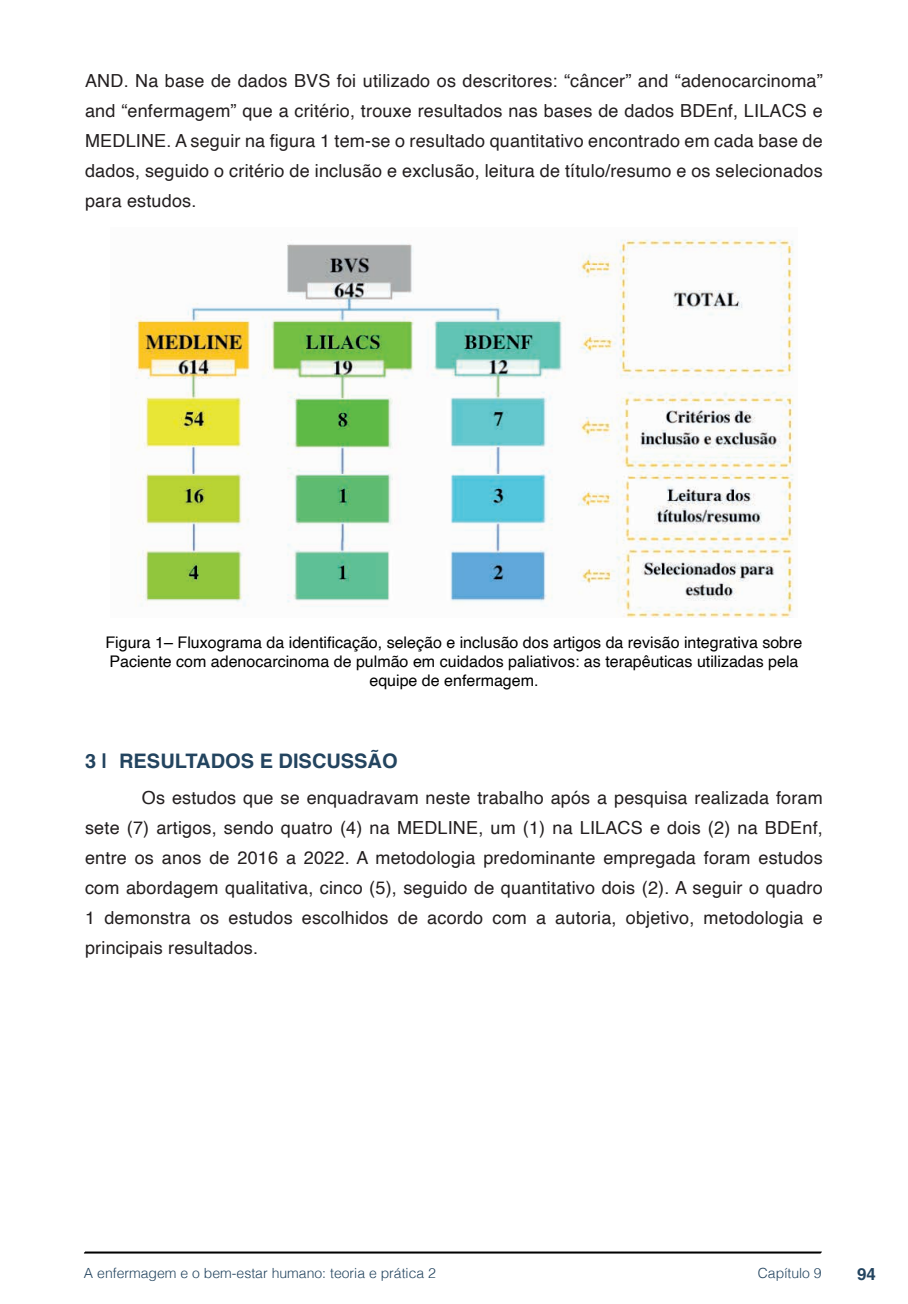
<style>
.page{position:relative;width:908px;height:1304px;background:#fff}
.page>*{position:absolute;margin:0;border:0;box-sizing:border-box;transform-origin:0 0}
.t1{font:700 20px "Helvetica";color:#23445f}
.t2{font:18px/30px "Helvetica";letter-spacing:.01em;color:#231f20;text-align:justify}
.t3{font:700 16.8px "Helvetica";color:#23445f}
.t4{font:16px/19.2px "Helvetica";color:#000;text-align:center}
.t5{font:300 14px "Helvetica";color:#23445f}
</style>
<div class="page">
<svg style="left:84px;top:1251px;width:737px;height:3px;background:#515151"></svg>
<img style="left:135px;top:239px;width:659px;height:378px">
<p class="t2" style="left:85px;top:66px;width:739px">AND. Na base de dados BVS foi utilizado os descritores: “câncer” and “adenocarcinoma” and “enfermagem” que a critério, trouxe resultados nas bases de dados BDEnf, LILACS e MEDLINE. A seguir na figura 1 tem-se o resultado quantitativo encontrado em cada base de dados, seguido o critério de inclusão e exclusão, leitura de título/resumo e os selecionados para estudos.</p>
<p class="t4" style="left:105px;top:633px;width:698px">Figura 1– Fluxograma da identificação, seleção e inclusão dos artigos da revisão integrativa sobre<br>Paciente com adenocarcinoma de pulmão em cuidados paliativos: as terapêuticas utilizadas pela equipe de enfermagem.</p>
<p class="t1" style="left:85px;top:749px;width:314px">3 | RESULTADOS E DISCUSSÃO</p>
<p class="t2" style="left:85px;top:783px;width:739px;text-indent:57px">Os estudos que se enquadravam neste trabalho após a pesquisa realizada foram sete (7) artigos, sendo quatro (4) na MEDLINE, um (1) na LILACS e dois (2) na BDEnf, entre os anos de 2016 a 2022. A metodologia predominante empregada foram estudos com abordagem qualitativa, cinco (5), seguido de quantitativo dois (2). A seguir o quadro 1 demonstra os estudos escolhidos de acordo com a autoria, objetivo, metodologia e principais resultados.</p>
<p class="t5" style="left:84px;top:1261px;width:353px">A enfermagem e o bem-estar humano: teoria e prática 2</p>
<p class="t5" style="left:757px;top:1261px;width:65px">Capítulo 9</p>
<p class="t3" style="left:856px;top:1264px;width:20px">94</p>
</div>
